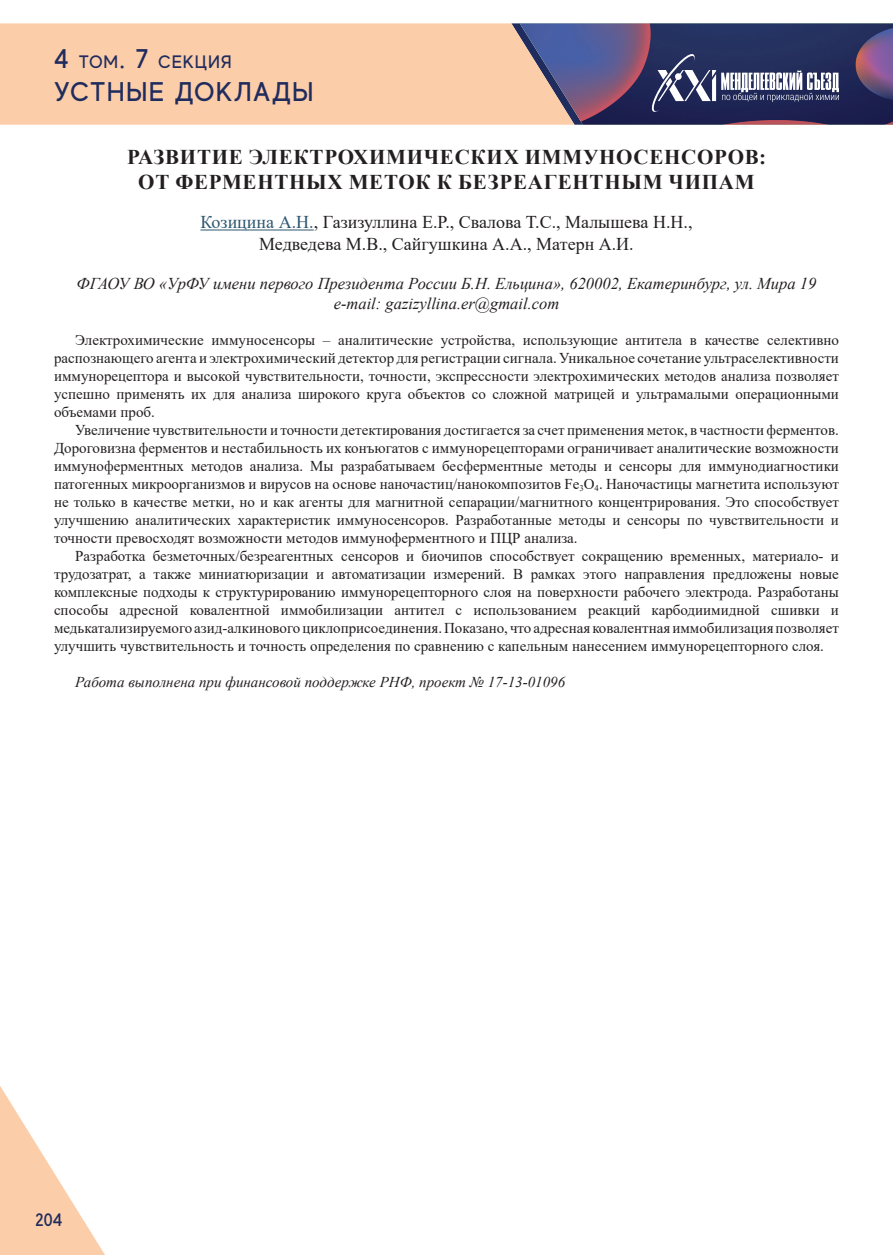
<style>
.page{position:relative;width:893px;height:1255px;background:#fff}
.page>*{position:absolute;margin:0;border:0;box-sizing:border-box;transform-origin:0 0}
.t1{font:500 27px "MADE Evolve Sans";letter-spacing:.05em;color:#1f2c5d}
.t2{font:700 21px/25.2px "Times New Roman";letter-spacing:.035em;color:#231f20;text-align:center}
.t3{font:18px/21.6px "Times New Roman";color:#231f20;text-align:center}
.t4{font:500 18px "MADE Evolve Sans";letter-spacing:.05em;color:#1f2c5d}
.t5{font:italic 16.5px/19.8px "Times New Roman";color:#231f20;text-align:center}
.t6{font:15px/18px "Times New Roman";color:#231f20;text-align:justify}
.t7{font:italic 15px "Times New Roman";color:#231f20}
.s1{font-size:27px}
.s2{color:#2e576f}
</style>
<div class="page">
<div style="left:0;top:23px;width:511px;height:102px;background:#fccda9"></div>
<svg style="left:0;top:1086px;width:105px;height:168px"></svg>
<svg style="left:511px;top:23px;width:382px;height:102px;background:#575378"></svg>
<hr style="left:200px;top:229px;width:114px;height:1px;background:#2e576f">
<p class="t4" style="left:54px;top:51px;width:179px"><span class="s1">4</span> ТОМ<span class="s1">. 7</span> СЕКЦИЯ</p>
<h1 class="t1" style="left:54px;top:74px;width:261px">УСТНЫЕ ДОКЛАДЫ</h1>
<h2 class="t2" style="left:127px;top:144px;width:640px">РАЗВИТИЕ ЭЛЕКТРОХИМИЧЕСКИХ ИММУНОСЕНСОРОВ:<br>ОТ ФЕРМЕНТНЫХ МЕТОК К БЕЗРЕАГЕНТНЫМ ЧИПАМ</h2>
<p class="t3" style="left:200px;top:211px;width:494px"><span class="s2">Козицина А.Н.</span>, Газизуллина Е.Р., Свалова Т.С., Малышева Н.Н.,<br>Медведева М.В., Сайгушкина А.А., Матерн А.И.</p>
<p class="t5" style="left:77px;top:273px;width:741px">ФГАОУ ВО «УрФУ имени первого Президента России Б.Н. Ельцина», 620002, Екатеринбург, ул. Мира 19 e-mail: gazizyllina.er@gmail.com</p>
<p class="t6" style="left:54px;top:330px;width:786px;text-indent:21px">Электрохимические иммуносенсоры – аналитические устройства, использующие антитела в качестве селективно распознающего агента и электрохимический детектор для регистрации сигнала. Уникальное сочетание ультраселективности иммунорецептора и высокой чувствительности, точности, экспрессности электрохимических методов анализа позволяет успешно применять их для анализа широкого круга объектов со сложной матрицей и ультрамалыми операционными объемами проб.</p>
<p class="t6" style="left:54px;top:420px;width:786px;text-indent:21px">Увеличение чувствительности и точности детектирования достигается за счет применения меток, в частности ферментов.<br>Дороговизна ферментов и нестабильность их конъюгатов с иммунорецепторами ограничивает аналитические возможности иммуноферментных методов анализа. Мы разрабатываем бесферментные методы и сенсоры для иммунодиагностики патогенных микроорганизмов и вирусов на основе наночастиц/нанокомпозитов Fe<sub>3</sub>O<sub>4</sub>. Наночастицы магнетита используют не только в качестве метки, но и как агенты для магнитной сепарации/магнитного концентрирования. Это способствует улучшению аналитических характеристик иммуносенсоров. Разработанные методы и сенсоры по чувствительности и точности превосходят возможности методов иммуноферментного и ПЦР анализа.</p>
<p class="t6" style="left:54px;top:546px;width:786px;text-indent:21px">Разработка безметочных/безреагентных сенсоров и биочипов способствует сокращению временных, материало- и трудозатрат, а также миниатюризации и автоматизации измерений. В рамках этого направления предложены новые комплексные подходы к структурированию иммунорецепторного слоя на поверхности рабочего электрода. Разработаны способы адресной ковалентной иммобилизации антител с использованием реакций карбодиимидной сшивки и медькатализируемого азид-алкинового циклоприсоединения. Показано, что адресная ковалентная иммобилизация позволяет улучшить чувствительность и точность определения по сравнению с капельным нанесением иммунорецепторного слоя.</p>
<p class="t7" style="left:75px;top:672px;width:491px">Работа выполнена при финансовой поддержке РНФ, проект № 17-13-01096</p>
<p class="t4" style="left:35px;top:1208px;width:29px">204</p>
</div>
